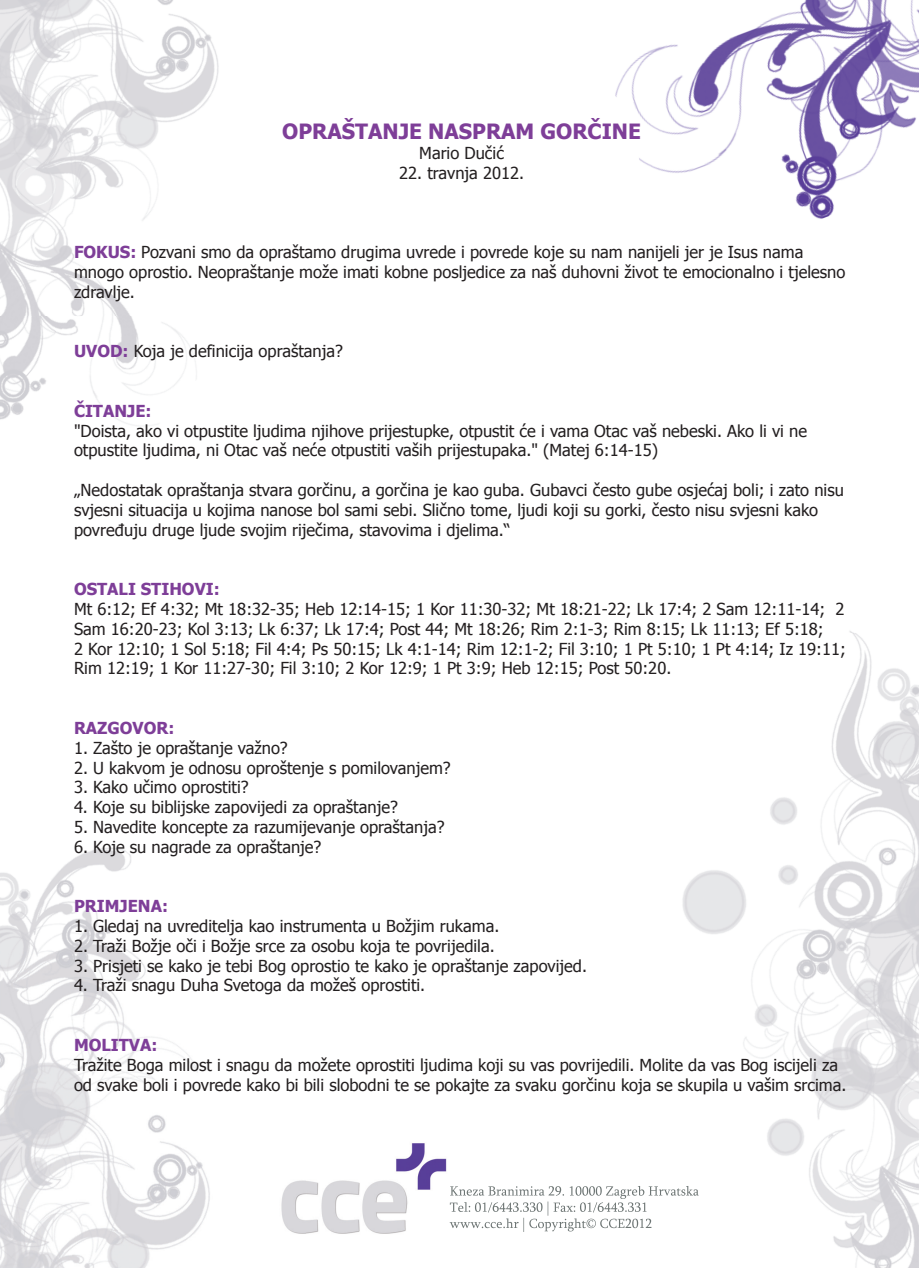
<style>
.page{position:relative;width:919px;height:1268px;background:#fff}
.page>*{position:absolute;margin:0;border:0;box-sizing:border-box;transform-origin:0 0}
.t1{font:700 21px "Tahoma";color:#7e3e98}
.t2{font:16.5px/19.8px "Tahoma";color:#231f20}
.t3{font:700 16.5px "Tahoma";color:#7e3e98}
.s1{font-weight:700;color:#7e3e98}
</style>
<div class="page">
<img style="left:0;top:0;width:918px;height:1267px">
<svg style="left:449px;top:1185px;width:249px;height:46px"></svg>
<p class="t1" style="left:282px;top:117px;width:360px">OPRAŠTANJE NASPRAM GORČINE</p>
<p class="t2" style="left:419px;top:143px;width:86px">Mario Dučić</p>
<p class="t2" style="left:399px;top:162px;width:126px">22. travnja 2012.</p>
<p class="t2" style="left:74px;top:242px;width:772px"><span class="s1">FOKUS:</span> Pozvani smo da opraštamo drugima uvrede i povrede koje su nam nanijeli jer je Isus nama mnogo oprostio. Neopraštanje može imati kobne posljedice za naš duhovni život te emocionalno i tjelesno zdravlje.</p>
<p class="t2" style="left:74px;top:341px;width:270px"><span class="s1">UVOD:</span> Koja je definicija opraštanja?</p>
<p class="t3" style="left:74px;top:399px;width:79px">ČITANJE:</p>
<p class="t2" style="left:74px;top:420px;width:734px">"Doista, ako vi otpustite ljudima njihove prijestupke, otpustit će i vama Otac vaš nebeski. Ako li vi ne otpustite ljudima, ni Otac vaš neće otpustiti vaših prijestupaka." (Matej 6:14-15)</p>
<p class="t2" style="left:74px;top:479px;width:771px">„Nedostatak opraštanja stvara gorčinu, a gorčina je kao guba. Gubavci često gube osjećaj boli; i zato nisu svjesni situacija u kojima nanose bol sami sebi. Slično tome, ljudi koji su gorki, često nisu svjesni kako povređuju druge ljude svojim riječima, stavovima i djelima.“</p>
<p class="t3" style="left:74px;top:577px;width:147px">OSTALI STIHOVI:</p>
<p class="t2" style="left:74px;top:598px;width:773px">Mt 6:12; Ef 4:32; Mt 18:32-35; Heb 12:14-15; 1 Kor 11:30-32; Mt 18:21-22; Lk 17:4; 2 Sam 12:11-14; 2<br>Sam 16:20-23; Kol 3:13; Lk 6:37; Lk 17:4; Post 44; Mt 18:26; Rim 2:1-3; Rim 8:15; Lk 11:13; Ef 5:18;<br>2 Kor 12:10; 1 Sol 5:18; Fil 4:4; Ps 50:15; Lk 4:1-14; Rim 12:1-2; Fil 3:10; 1 Pt 5:10; 1 Pt 4:14; Iz 19:11; Rim 12:19; 1 Kor 11:27-30; Fil 3:10; 2 Kor 12:9; 1 Pt 3:9; Heb 12:15; Post 50:20.</p>
<p class="t3" style="left:74px;top:716px;width:102px">RAZGOVOR:</p>
<p class="t2" style="left:74px;top:737px;width:215px">1. Zašto je opraštanje važno?</p>
<p class="t2" style="left:74px;top:756px;width:378px">2. U kakvom je odnosu oproštenje s pomilovanjem?</p>
<p class="t2" style="left:74px;top:776px;width:176px">3. Kako učimo oprostiti?</p>
<p class="t2" style="left:74px;top:796px;width:325px">4. Koje su biblijske zapovijedi za opraštanje?</p>
<p class="t2" style="left:74px;top:816px;width:372px">5. Navedite koncepte za razumijevanje opraštanja?</p>
<p class="t2" style="left:74px;top:836px;width:249px">6. Koje su nagrade za opraštanje?</p>
<p class="t3" style="left:74px;top:894px;width:95px">PRIMJENA:</p>
<p class="t2" style="left:74px;top:915px;width:427px">1. Gledaj na uvreditelja kao instrumenta u Božjim rukama.</p>
<p class="t2" style="left:74px;top:935px;width:422px">2. Traži Božje oči i Božje srce za osobu koja te povrijedila.</p>
<p class="t2" style="left:74px;top:954px;width:514px">3. Prisjeti se kako je tebi Bog oprostio te kako je opraštanje zapovijed.</p>
<p class="t2" style="left:74px;top:974px;width:353px">4. Traži snagu Duha Svetoga da možeš oprostiti.</p>
<p class="t3" style="left:74px;top:1033px;width:85px">MOLITVA:</p>
<p class="t2" style="left:74px;top:1053px;width:773px">Tražite Boga milost i snagu da možete oprostiti ljudima koji su vas povrijedili. Molite da vas Bog iscijeli za od svake boli i povrede kako bi bili slobodni te se pokajte za svaku gorčinu koja se skupila u vašim srcima.</p>
</div>
